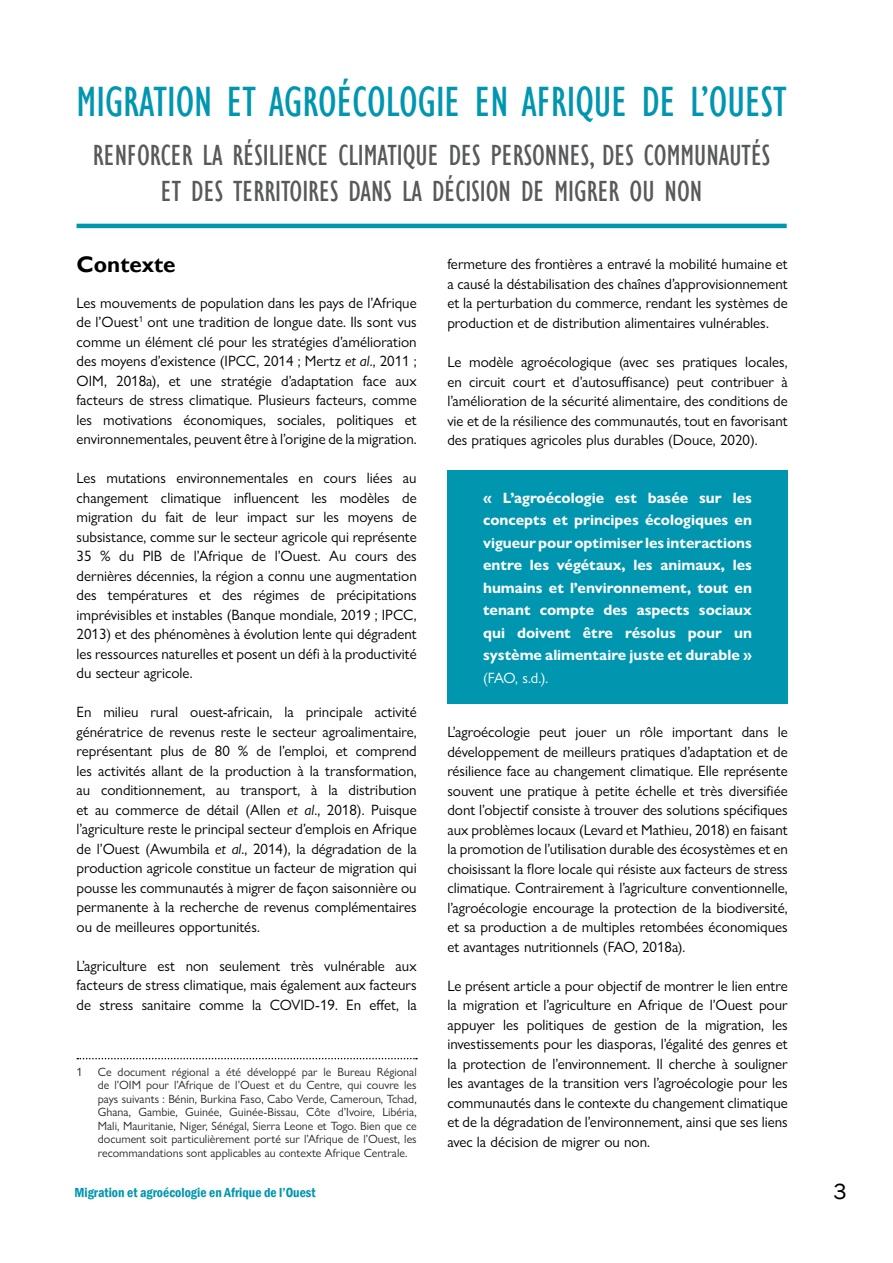
<style>
.page{position:relative;width:893px;height:1263px;background:#fff}
.page>*{position:absolute;margin:0;border:0;box-sizing:border-box;transform-origin:0 0}
.t1{font:condensed 43.5px "Gill Sans";color:#0096b0}
.t2{font:condensed 30px/36px "Gill Sans";color:#58595b;text-align:center}
.t3{font:700 22.5px "Gill Sans";color:#000}
.t4{font:22.5px "Franklin Gothic";color:#000}
.t5{font:15px/19.5px "Gill Sans Nova";color:#000;text-align:justify}
.t6{font:700 15px/22.5px "Gill Sans Nova";color:#fff;text-align:justify}
.t7{font:15px "Gill Sans Nova";color:#fff}
.t8{font:600 condensed 13.5px "Franklin Gothic";color:#0096b0}
.t9{font:12px/13.5px "Gill Sans Nova";color:#292829;text-align:justify}
.s1{font-style:italic}
</style>
<div class="page">
<hr style="left:77px;top:224px;width:710px;height:4px;background:#0096b0">
<svg style="left:77px;top:1058px;width:340px;height:1px"></svg>
<div style="left:447px;top:470px;width:341px;height:234px;background:#0096b0"></div>
<h1 class="t1" style="left:77px;top:76px;width:712px">MIGRATION ET AGROÉCOLOGIE EN AFRIQUE DE L’OUEST</h1>
<h2 class="t2" style="left:93px;top:137px;width:679px">RENFORCER LA RÉSILIENCE CLIMATIQUE DES PERSONNES, DES COMMUNAUTÉS<br>ET DES TERRITOIRES DANS LA DÉCISION DE MIGRER OU NON</h2>
<h3 class="t3" style="left:77px;top:250px;width:101px">Contexte</h3>
<p class="t5" style="left:77px;top:293px;width:342px">Les mouvements de population dans les pays de l’Afrique de l’Ouest<sup>1</sup> ont une tradition de longue date. Ils sont vus comme un élément clé pour les stratégies d’amélioration des moyens d’existence (IPCC, 2014 ; Mertz <span class="s1">et al</span>., 2011 ; OIM, 2018a), et une stratégie d’adaptation face aux facteurs de stress climatique. Plusieurs facteurs, comme les motivations économiques, sociales, politiques et environnementales, peuvent être à l’origine de la migration.</p>
<p class="t5" style="left:77px;top:468px;width:342px">Les mutations environnementales en cours liées au changement climatique influencent les modèles de migration du fait de leur impact sur les moyens de subsistance, comme sur le secteur agricole qui représente 35 % du PIB de l’Afrique de l’Ouest. Au cours des dernières décennies, la région a connu une augmentation des températures et des régimes de précipitations imprévisibles et instables (Banque mondiale, 2019 ; IPCC, 2013) et des phénomènes à évolution lente qui dégradent les ressources naturelles et posent un défi à la productivité du secteur agricole.</p>
<p class="t5" style="left:77px;top:702px;width:342px">En milieu rural ouest-africain, la principale activité génératrice de revenus reste le secteur agroalimentaire, représentant plus de 80 % de l’emploi, et comprend les activités allant de la production à la transformation, au conditionnement, au transport, à la distribution et au commerce de détail (Allen <span class="s1">et al</span>., 2018). Puisque l’agriculture reste le principal secteur d’emplois en Afrique de l’Ouest (Awumbila <span class="s1">et al</span>., 2014), la dégradation de la production agricole constitue un facteur de migration qui pousse les communautés à migrer de façon saisonnière ou permanente à la recherche de revenus complémentaires ou de meilleures opportunités.</p>
<p class="t5" style="left:77px;top:956px;width:342px">L’agriculture est non seulement très vulnérable aux facteurs de stress climatique, mais également aux facteurs de stress sanitaire comme la COVID-19. En effet, la</p>
<p class="t9" style="left:77px;top:1065px;width:7px">1</p>
<p class="t9" style="left:98px;top:1065px;width:320px">Ce document régional a été développé par le Bureau Régional de l’OIM pour l’Afrique de l’Ouest et du Centre, qui couvre les pays suivants : Bénin, Burkina Faso, Cabo Verde, Cameroun, Tchad, Ghana, Gambie, Guinée, Guinée‐Bissau, Côte d’Ivoire, Libéria, Mali, Mauritanie, Niger, Sénégal, Sierra Leone et Togo. Bien que ce document soit particulièrement porté sur l’Afrique de l’Ouest, les recommandations sont applicables au contexte Afrique Centrale.</p>
<p class="t5" style="left:447px;top:254px;width:342px">fermeture des frontières a entravé la mobilité humaine et a causé la déstabilisation des chaînes d’approvisionnement et la perturbation du commerce, rendant les systèmes de production et de distribution alimentaires vulnérables.</p>
<p class="t5" style="left:447px;top:352px;width:342px">Le modèle agroécologique (avec ses pratiques locales, en circuit court et d’autosuffisance) peut contribuer à l’amélioration de la sécurité alimentaire, des conditions de vie et de la résilience des communautés, tout en favorisant des pratiques agricoles plus durables (Douce, 2020).</p>
<p class="t6" style="left:483px;top:486px;width:270px">« L’agroécologie est basée sur les concepts et principes écologiques en vigueur pour optimiser les interactions entre les végétaux, les animaux, les humains et l’environnement, tout en tenant compte des aspects sociaux qui doivent être résolus pour un système alimentaire juste et durable »</p>
<p class="t7" style="left:483px;top:669px;width:67px">(FAO, s.d.).</p>
<p class="t5" style="left:447px;top:722px;width:342px">L’agroécologie peut jouer un rôle important dans le développement de meilleurs pratiques d’adaptation et de résilience face au changement climatique. Elle représente souvent une pratique à petite échelle et très diversifiée dont l’objectif consiste à trouver des solutions spécifiques aux problèmes locaux (Levard et Mathieu, 2018) en faisant la promotion de l’utilisation durable des écosystèmes et en choisissant la flore locale qui résiste aux facteurs de stress climatique. Contrairement à l’agriculture conventionnelle, l’agroécologie encourage la protection de la biodiversité, et sa production a de multiples retombées économiques et avantages nutritionnels (FAO, 2018a).</p>
<p class="t5" style="left:447px;top:976px;width:342px">Le présent article a pour objectif de montrer le lien entre la migration et l’agriculture en Afrique de l’Ouest pour appuyer les politiques de gestion de la migration, les investissements pour les diasporas, l’égalité des genres et la protection de l’environnement. Il cherche à souligner les avantages de la transition vers l’agroécologie pour les communautés dans le contexte du changement climatique et de la dégradation de l’environnement, ainsi que ses liens avec la décision de migrer ou non.</p>
<p class="t8" style="left:74px;top:1184px;width:243px">Migration et agroécologie en Afrique de l’Ouest</p>
<h3 class="t4" style="left:833px;top:1177px;width:15px">3</h3>
</div>
